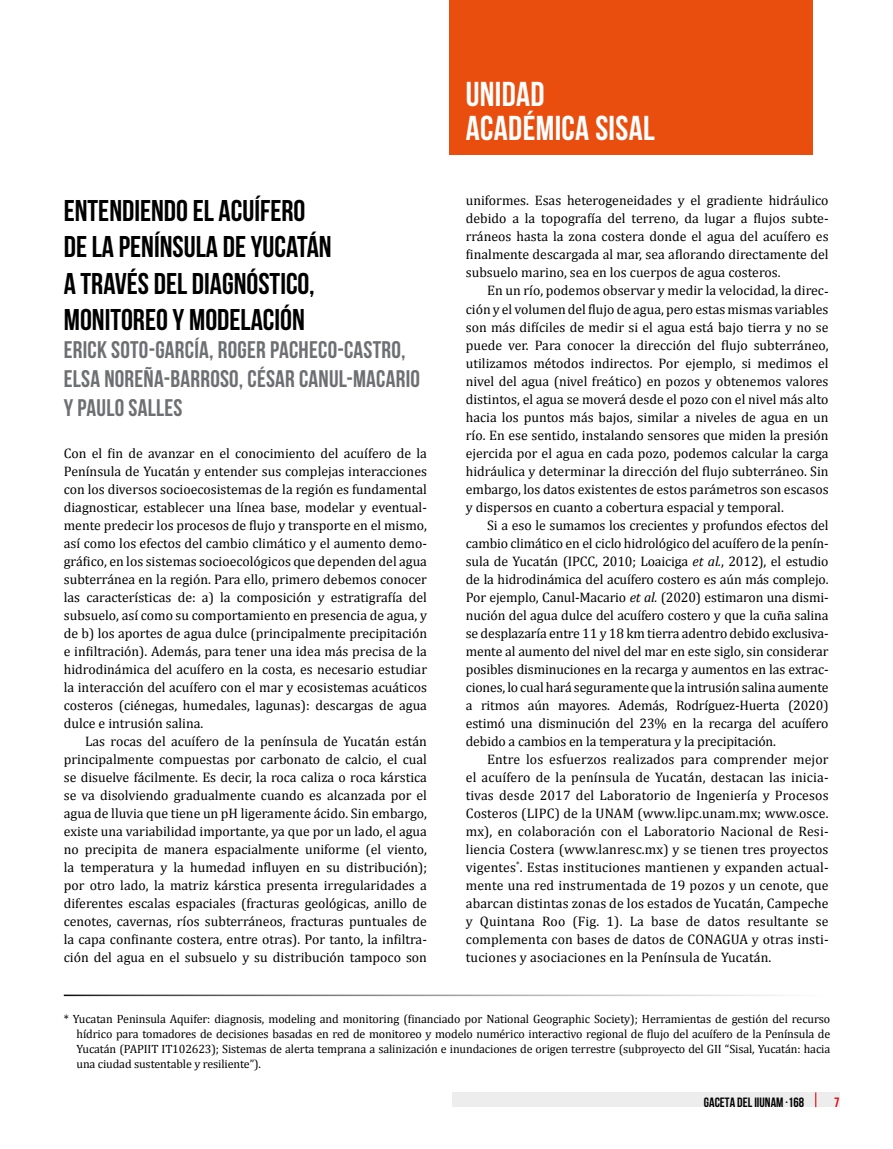
<style>
.page{position:relative;width:893px;height:1149px;background:#fff}
.page>*{position:absolute;margin:0;border:0;box-sizing:border-box;transform-origin:0 0}
.t1{font:700 34.5px/34.5px "Bebas Neue";letter-spacing:.01em;color:#fff}
.t2{font:700 30px/36px "Bebas Neue";color:#000}
.t3{font:700 24px/28.8px "Bebas Neue";letter-spacing:.01em;color:#6e6f72}
.t4{font:13.8px/18px "Cambria";color:#000;text-align:justify}
.t5{font:700 13.5px "Bebas Neue";color:#000}
.t6{font:700 13.5px "Bebas Neue";color:#e30613}
.t7{font:12px/15px "Cambria";letter-spacing:-.01em;color:#000;text-align:justify}
.s1{font-style:italic}
</style>
<div class="page">
<div style="left:452px;top:1092px;width:388px;height:14px;background:#ededed"></div>
<div style="left:450px;top:0;width:363px;height:154px;background:#e94e0f"></div>
<h2 class="t2" style="left:64px;top:193px;width:269px">ENTENDIENDO EL ACUÍFERO<br>DE LA PENÍNSULA DE YUCATÁN<br>A TRAVÉS DEL DIAGNÓSTICO,<br>MONITOREO Y MODELACIÓN</h2>
<h3 class="t3" style="left:64px;top:335px;width:358px">ERICK SOTO-GARCÍA, ROGER PACHECO-CASTRO,<br>ELSA NOREÑA-BARROSO, CÉSAR CANUL-MACARIO<br>Y PAULO SALLES</h3>
<p class="t4" style="left:64px;top:443px;width:365px">Con el fin de avanzar en el conocimiento del acuífero de la Península de Yucatán y entender sus complejas interacciones con los diversos socioecosistemas de la región es fundamental diagnosticar, establecer una línea base, modelar y eventual&shy;mente predecir los procesos de flujo y transporte en el mismo, así como los efectos del cambio climático y el aumento demo&shy;gráfico, en los sistemas socioecológicos que dependen del agua subterránea en la región. Para ello, primero debemos conocer las características de: a) la composición y estratigrafía del subsuelo, así como su comportamiento en presencia de agua, y de b) los aportes de agua dulce (principalmente precipitación e infiltración). Además, para tener una idea más precisa de la hidrodinámica del acuífero en la costa, es necesario estudiar la interacción del acuífero con el mar y ecosistemas acuáticos costeros (ciénegas, humedales, lagunas): descargas de agua dulce e intrusión salina.</p>
<p class="t4" style="left:64px;top:731px;width:365px;text-indent:21px">Las rocas del acuífero de la península de Yucatán están principalmente compuestas por carbonato de calcio, el cual se disuelve fácilmente. Es decir, la roca caliza o roca kárstica se va disolviendo gradualmente cuando es alcanzada por el agua de lluvia que tiene un pH ligeramente ácido. Sin embargo, existe una variabilidad importante, ya que por un lado, el agua no precipita de manera espacialmente uniforme (el viento, la temperatura y la humedad influyen en su distribución); por otro lado, la matriz kárstica presenta irregularidades a diferentes escalas espaciales (fracturas geológicas, anillo de cenotes, cavernas, ríos subterráneos, fracturas puntuales de la capa confinante costera, entre otras). Por tanto, la infiltra&shy;ción del agua en el subsuelo y su distribución tampoco son</p>
<h1 class="t1" style="left:466px;top:76px;width:191px">UNIDAD<br>ACADÉMICA SISAL</h1>
<p class="t4" style="left:466px;top:192px;width:364px">uniformes. Esas heterogeneidades y el gradiente hidráulico debido a la topografía del terreno, da lugar a flujos subte&shy;rráneos hasta la zona costera donde el agua del acuífero es finalmente descargada al mar, sea aflorando directamente del subsuelo marino, sea en los cuerpos de agua costeros.</p>
<p class="t4" style="left:466px;top:281px;width:364px;text-indent:21px">En un río, podemos observar y medir la velocidad, la direc&shy;ción y el volumen del flujo de agua, pero estas mismas variables son más difíciles de medir si el agua está bajo tierra y no se puede ver. Para conocer la dirección del flujo subterráneo, utilizamos métodos indirectos. Por ejemplo, si medimos el nivel del agua (nivel freático) en pozos y obtenemos valores distintos, el agua se moverá desde el pozo con el nivel más alto hacia los puntos más bajos, similar a niveles de agua en un río. En ese sentido, instalando sensores que miden la presión ejercida por el agua en cada pozo, podemos calcular la carga hidráulica y determinar la dirección del flujo subterráneo. Sin embargo, los datos existentes de estos parámetros son escasos y dispersos en cuanto a cobertura espacial y temporal.</p>
<p class="t4" style="left:466px;top:515px;width:364px;text-indent:21px">Si a eso le sumamos los crecientes y profundos efectos del cambio climático en el ciclo hidrológico del acuífero de la penín&shy;sula de Yucatán (IPCC, 2010; Loaiciga <span class="s1">et al.</span>, 2012), el estudio de la hidrodinámica del acuífero costero es aún más complejo.<br>Por ejemplo, Canul-Macario <span class="s1">et al.</span> (2020) estimaron una dismi&shy;nución del agua dulce del acuífero costero y que la cuña salina se desplazaría entre 11 y 18 km tierra adentro debido exclusiva&shy;mente al aumento del nivel del mar en este siglo, sin considerar posibles disminuciones en la recarga y aumentos en las extrac&shy;ciones, lo cual hará seguramente que la intrusión salina aumente a ritmos aún mayores. Además, Rodríguez-Huerta (2020) estimó una disminución del 23% en la recarga del acuífero debido a cambios en la temperatura y la precipitación.</p>
<p class="t4" style="left:466px;top:749px;width:364px;text-indent:21px">Entre los esfuerzos realizados para comprender mejor el acuífero de la península de Yucatán, destacan las inicia&shy;tivas desde 2017 del Laboratorio de Ingeniería y Procesos Costeros (LIPC) de la UNAM (www.lipc.unam.mx; www.osce. mx), en colaboración con el Laboratorio Nacional de Resi&shy;liencia Costera (www.lanresc.mx) y se tienen tres proyectos vigentes<sup>*</sup>. Estas instituciones mantienen y expanden actual&shy;mente una red instrumentada de 19 pozos y un cenote, que abarcan distintas zonas de los estados de Yucatán, Campeche y Quintana Roo (Fig. 1). La base de datos resultante se complementa con bases de datos de CONAGUA y otras insti&shy;tuciones y asociaciones en la Península de Yucatán.</p>
<p class="t7" style="left:77px;top:1011px;width:755px;text-indent:-13px">* Yucatan Peninsula Aquifer: diagnosis, modeling and monitoring (financiado por National Geographic Society); Herramientas de gestión del recurso hídrico para tomadores de decisiones basadas en red de monitoreo y modelo numérico interactivo regional de flujo del acuífero de la Península de Yucatán (PAPIIT IT102623); Sistemas de alerta temprana a salinización e inundaciones de origen terrestre (subproyecto del GII “Sisal, Yucatán: hacia una ciudad sustentable y resiliente”).</p>
<p class="t5" style="left:704px;top:1094px;width:102px">GACETA DEL IIUNAM ·168</p>
<p class="t6" style="left:834px;top:1094px;width:7px">7</p>
</div>
